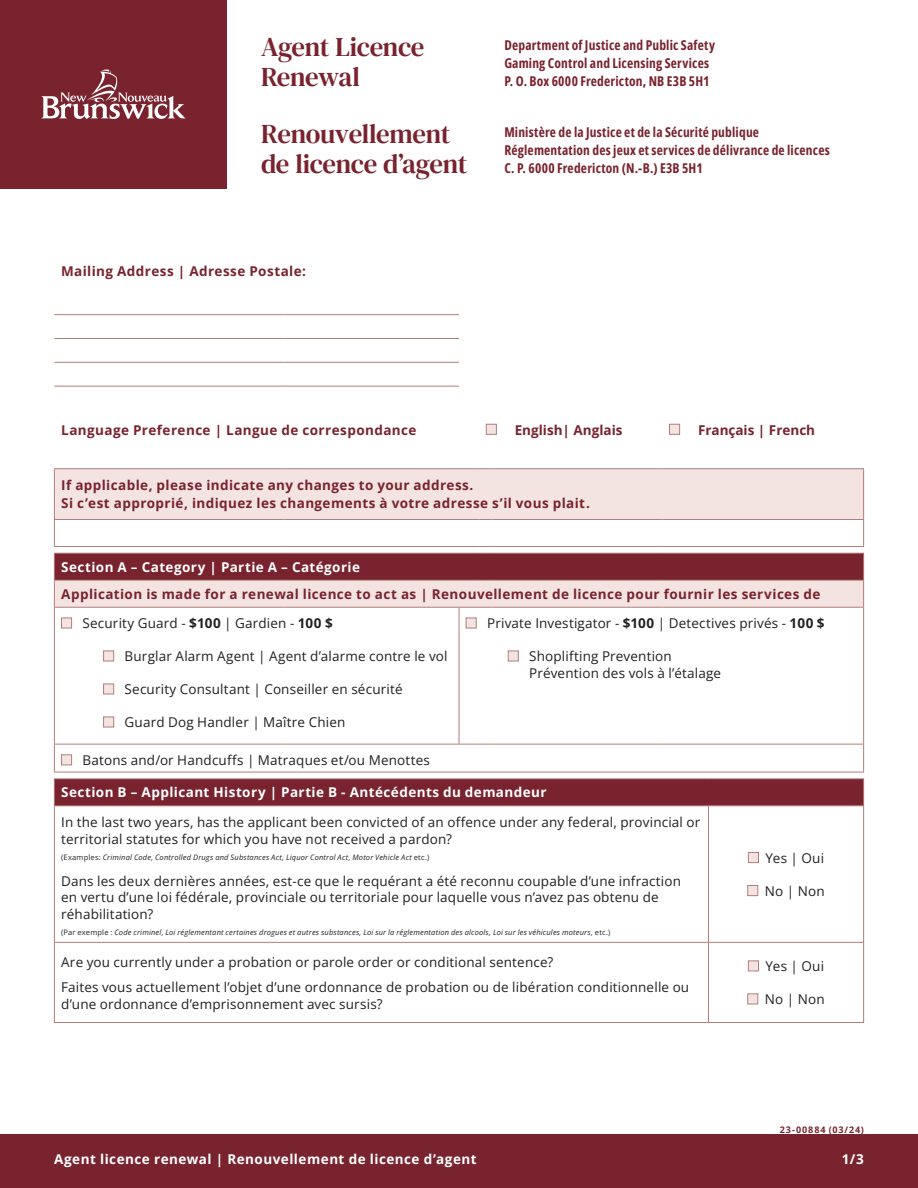
<style>
.page{position:relative;width:918px;height:1188px;background:#fff}
.page>*{position:absolute;margin:0;border:0;box-sizing:border-box;transform-origin:0 0}
.form_title{font:27px/30px "DM Serif Text";letter-spacing:-.015em;color:#79232e}
.text{font:13.5px/16.5px "Open Sans";letter-spacing:.015em;color:#231f20}
.table_head_2{font:700 13.5px "Open Sans";letter-spacing:.03em;color:#79232e}
.t1{font:13.5px "Open Sans";letter-spacing:.015em;color:#79232e}
.table_head_2-2{font:700 13.5px "Open Sans";letter-spacing:.03em;color:#fff}
.table_head_2-3{font:700 13.5px "Open Sans";color:#79232e}
.t2{font:700 9px "Open Sans";letter-spacing:.1em;color:#79232e}
.text-2{font:italic 7.5px "Open Sans";letter-spacing:.025em;color:#231f20}
.s1{font-weight:700}
.s2{font-style:normal}
</style>
<div class="page">
<div style="left:0;top:1134px;width:918px;height:54px;background:#79232e"></div>
<div style="left:0;top:0;width:227px;height:188px;background:#79232e"></div>
<svg style="left:41px;top:69px;width:144px;height:50px"></svg>
<svg style="left:54px;top:469px;width:810px;height:138px;fill:#f3e4e2"></svg>
<div style="left:54px;top:553px;width:810px;height:27px;background:#79232e"></div>
<hr style="left:54px;top:468px;width:230px;height:1px;background:#b17e7a">
<hr style="left:54px;top:469px;width:1px;height:50px;background:#b17e7a">
<hr style="left:284px;top:468px;width:175px;height:1px;background:#b17e7a">
<svg style="left:459px;top:468px;width:34px;height:1px"></svg>
<hr style="left:493px;top:468px;width:169px;height:1px;background:#b17e7a">
<hr style="left:662px;top:468px;width:202px;height:1px;background:#b17e7a">
<hr style="left:863px;top:469px;width:1px;height:50px;background:#b17e7a">
<hr style="left:54px;top:519px;width:230px;height:1px;background:#b17e7a">
<svg style="left:54px;top:520px;width:1px;height:26px"></svg>
<hr style="left:284px;top:519px;width:175px;height:1px;background:#b17e7a">
<svg style="left:459px;top:519px;width:34px;height:1px"></svg>
<hr style="left:493px;top:519px;width:169px;height:1px;background:#b17e7a">
<hr style="left:662px;top:519px;width:202px;height:1px;background:#b17e7a">
<svg style="left:863px;top:520px;width:1px;height:26px"></svg>
<hr style="left:54px;top:546px;width:230px;height:1px;background:#b17e7a">
<hr style="left:284px;top:546px;width:175px;height:1px;background:#b17e7a">
<svg style="left:459px;top:546px;width:34px;height:1px"></svg>
<hr style="left:493px;top:546px;width:169px;height:1px;background:#b17e7a">
<hr style="left:662px;top:546px;width:202px;height:1px;background:#b17e7a">
<hr style="left:54px;top:580px;width:230px;height:1px;background:#b17e7a">
<svg style="left:54px;top:554px;width:1px;height:53px"></svg>
<hr style="left:284px;top:580px;width:175px;height:1px;background:#b17e7a">
<svg style="left:459px;top:580px;width:34px;height:1px"></svg>
<hr style="left:493px;top:580px;width:169px;height:1px;background:#b17e7a">
<hr style="left:662px;top:580px;width:202px;height:1px;background:#b17e7a">
<svg style="left:863px;top:554px;width:1px;height:53px"></svg>
<hr style="left:54px;top:553px;width:230px;height:1px;background:#b17e7a">
<hr style="left:284px;top:553px;width:175px;height:1px;background:#b17e7a">
<svg style="left:459px;top:553px;width:34px;height:1px"></svg>
<hr style="left:493px;top:553px;width:169px;height:1px;background:#b17e7a">
<hr style="left:662px;top:553px;width:202px;height:1px;background:#b17e7a">
<hr style="left:54px;top:607px;width:230px;height:1px;background:#b17e7a">
<hr style="left:54px;top:608px;width:1px;height:136px;background:#b17e7a">
<hr style="left:284px;top:607px;width:175px;height:1px;background:#b17e7a">
<hr style="left:459px;top:608px;width:1px;height:136px;background:#b17e7a">
<svg style="left:459px;top:607px;width:34px;height:1px"></svg>
<hr style="left:493px;top:607px;width:169px;height:1px;background:#b17e7a">
<hr style="left:662px;top:607px;width:202px;height:1px;background:#b17e7a">
<hr style="left:863px;top:608px;width:1px;height:136px;background:#b17e7a">
<hr style="left:54px;top:338px;width:230px;height:1px;background:#b17e7a">
<hr style="left:284px;top:338px;width:175px;height:1px;background:#b17e7a">
<hr style="left:54px;top:362px;width:230px;height:1px;background:#b17e7a">
<hr style="left:284px;top:362px;width:175px;height:1px;background:#b17e7a">
<hr style="left:54px;top:314px;width:230px;height:1px;background:#b17e7a">
<hr style="left:284px;top:314px;width:175px;height:1px;background:#b17e7a">
<hr style="left:54px;top:386px;width:230px;height:1px;background:#b17e7a">
<hr style="left:284px;top:386px;width:175px;height:1px;background:#b17e7a">
<hr style="left:54px;top:744px;width:230px;height:1px;background:#b17e7a">
<svg style="left:54px;top:744px;width:1px;height:28px"></svg>
<hr style="left:284px;top:744px;width:175px;height:1px;background:#b17e7a">
<svg style="left:459px;top:744px;width:34px;height:1px"></svg>
<hr style="left:493px;top:744px;width:169px;height:1px;background:#b17e7a">
<hr style="left:662px;top:744px;width:202px;height:1px;background:#b17e7a">
<svg style="left:863px;top:744px;width:1px;height:28px"></svg>
<hr style="left:54px;top:772px;width:230px;height:1px;background:#b17e7a">
<hr style="left:284px;top:772px;width:175px;height:1px;background:#b17e7a">
<svg style="left:459px;top:772px;width:34px;height:1px"></svg>
<hr style="left:493px;top:772px;width:169px;height:1px;background:#b17e7a">
<hr style="left:662px;top:772px;width:202px;height:1px;background:#b17e7a">
<svg style="left:486px;top:423px;width:11px;height:12px"></svg>
<svg style="left:669px;top:423px;width:11px;height:12px"></svg>
<svg style="left:61px;top:617px;width:11px;height:12px"></svg>
<svg style="left:103px;top:650px;width:11px;height:12px"></svg>
<svg style="left:103px;top:683px;width:11px;height:12px"></svg>
<svg style="left:103px;top:716px;width:11px;height:12px"></svg>
<svg style="left:465px;top:617px;width:12px;height:12px"></svg>
<svg style="left:507px;top:650px;width:12px;height:12px"></svg>
<svg style="left:61px;top:754px;width:11px;height:12px"></svg>
<div style="left:54px;top:779px;width:810px;height:27px;background:#79232e"></div>
<hr style="left:54px;top:806px;width:1px;height:136px;background:#b17e7a">
<hr style="left:54px;top:943px;width:1px;height:79px;background:#b17e7a">
<hr style="left:54px;top:778px;width:654px;height:1px;background:#b17e7a">
<svg style="left:54px;top:779px;width:1px;height:26px"></svg>
<hr style="left:708px;top:778px;width:156px;height:1px;background:#b17e7a">
<hr style="left:54px;top:805px;width:654px;height:1px;background:#b17e7a">
<hr style="left:54px;top:942px;width:654px;height:1px;background:#b17e7a">
<hr style="left:54px;top:1022px;width:654px;height:1px;background:#b17e7a">
<svg style="left:708px;top:779px;width:156px;height:244px"></svg>
<p class="form_title" style="left:261px;top:32px;width:165px">Agent Licence<br>Renewal</p>
<p class="form_title" style="left:261px;top:119px;width:208px">Renouvellement de licence d’agent</p>
<p class="table_head_2" style="left:61px;top:262px;width:246px">Mailing Address | Adresse Postale:</p>
<p class="t1" style="left:504px;top:35px;width:212px">Department of Justice and Public Safety</p>
<p class="t1" style="left:504px;top:53px;width:206px">Gaming Control and Licensing Services</p>
<p class="t1" style="left:504px;top:71px;width:207px">P. O. Box 6000 Fredericton, NB E3B 5H1</p>
<p class="t1" style="left:504px;top:123px;width:256px">Ministère de la Justice et de la Sécurité publique</p>
<p class="t1" style="left:504px;top:141px;width:327px">Réglementation des jeux et services de délivrance de licences</p>
<p class="t1" style="left:504px;top:159px;width:200px">C. P. 6000 Fredericton (N.-B.) E3B 5H1</p>
<p class="table_head_2" style="left:61px;top:421px;width:357px">Language Preference | Langue de correspondance</p>
<p class="table_head_2-3" style="left:515px;top:421px;width:109px">English| Anglais</p>
<p class="table_head_2-3" style="left:698px;top:421px;width:119px">Français | French</p>
<p class="table_head_2" style="left:61px;top:476px;width:414px">If applicable, please indicate any changes to your address.</p>
<p class="table_head_2" style="left:61px;top:494px;width:530px">Si c’est approprié, indiquez les changements à votre adresse s’il vous plait.</p>
<p class="table_head_2-2" style="left:61px;top:558px;width:300px">Section A – Category | Partie A – Catégorie</p>
<p class="table_head_2" style="left:61px;top:585px;width:761px">Application is made for a renewal licence to act as | Renouvellement de licence pour fournir les services de</p>
<p class="text" style="left:83px;top:615px;width:252px">Security Guard - <span class="s1">$100</span> | Gardien - <span class="s1">100 $</span></p>
<p class="text" style="left:125px;top:648px;width:324px">Burglar Alarm Agent | Agent d’alarme contre le vol</p>
<p class="text" style="left:125px;top:681px;width:280px">Security Consultant | Conseiller en sécurité</p>
<p class="text" style="left:125px;top:714px;width:222px">Guard Dog Handler | Maître Chien</p>
<p class="text" style="left:487px;top:615px;width:339px">Private Investigator - <span class="s1">$100</span> | Detectives privés - <span class="s1">100 $</span></p>
<p class="text" style="left:529px;top:648px;width:194px">Shoplifting Prevention<br>Prévention des vols à l’étalage</p>
<p class="text" style="left:83px;top:752px;width:349px">Batons and/or Handcuffs | Matraques et/ou Menottes</p>
<p class="table_head_2-2" style="left:61px;top:783px;width:487px">Section B – Applicant History | Partie B - Antécédents du demandeur</p>
<p class="text" style="left:61px;top:814px;width:641px">In the last two years, has the applicant been convicted of an offence under any federal, provincial or territorial statutes for which you have not received a pardon?</p>
<p class="text-2" style="left:61px;top:852px;width:370px"><span class="s2">(Examples:</span> Criminal Code, Controlled Drugs and Substances Act, Liquor Control Act, Motor Vehicle Act <span class="s2">etc.)</span></p>
<p class="text" style="left:61px;top:872px;width:621px">Dans les deux dernières années, est-ce que le requérant a été reconnu coupable d’une infraction en vertu d’une loi fédérale, provinciale ou territoriale pour laquelle vous n’avez pas obtenu de réhabilitation?</p>
<p class="text-2" style="left:61px;top:927px;width:551px"><span class="s2">(Par exemple :</span> Code criminel, Loi réglementant certaines drogues et autres substances, Loi sur la réglementation des alcools, Loi sur les véhicules moteurs, <span class="s2">etc.)</span></p>
<p class="text" style="left:61px;top:953px;width:494px">Are you currently under a probation or parole order or conditional sentence?</p>
<p class="text" style="left:61px;top:979px;width:630px">Faites vous actuellement l’objet d’une ordonnance de probation ou de libération conditionnelle ou d’une ordonnance d’emprisonnement avec sursis?</p>
<p class="text" style="left:766px;top:850px;width:60px">Yes | Oui</p>
<p class="text" style="left:765px;top:883px;width:61px">No | Non</p>
<p class="text" style="left:766px;top:958px;width:60px">Yes | Oui</p>
<p class="text" style="left:765px;top:991px;width:61px">No | Non</p>
<p class="t2" style="left:780px;top:1123px;width:86px">23-00884 (03/24)</p>
<p class="table_head_2-2" style="left:54px;top:1150px;width:424px">Agent licence renewal | Renouvellement de licence d’agent</p>
<p class="table_head_2-2" style="left:842px;top:1150px;width:24px">1/3</p>
</div>
